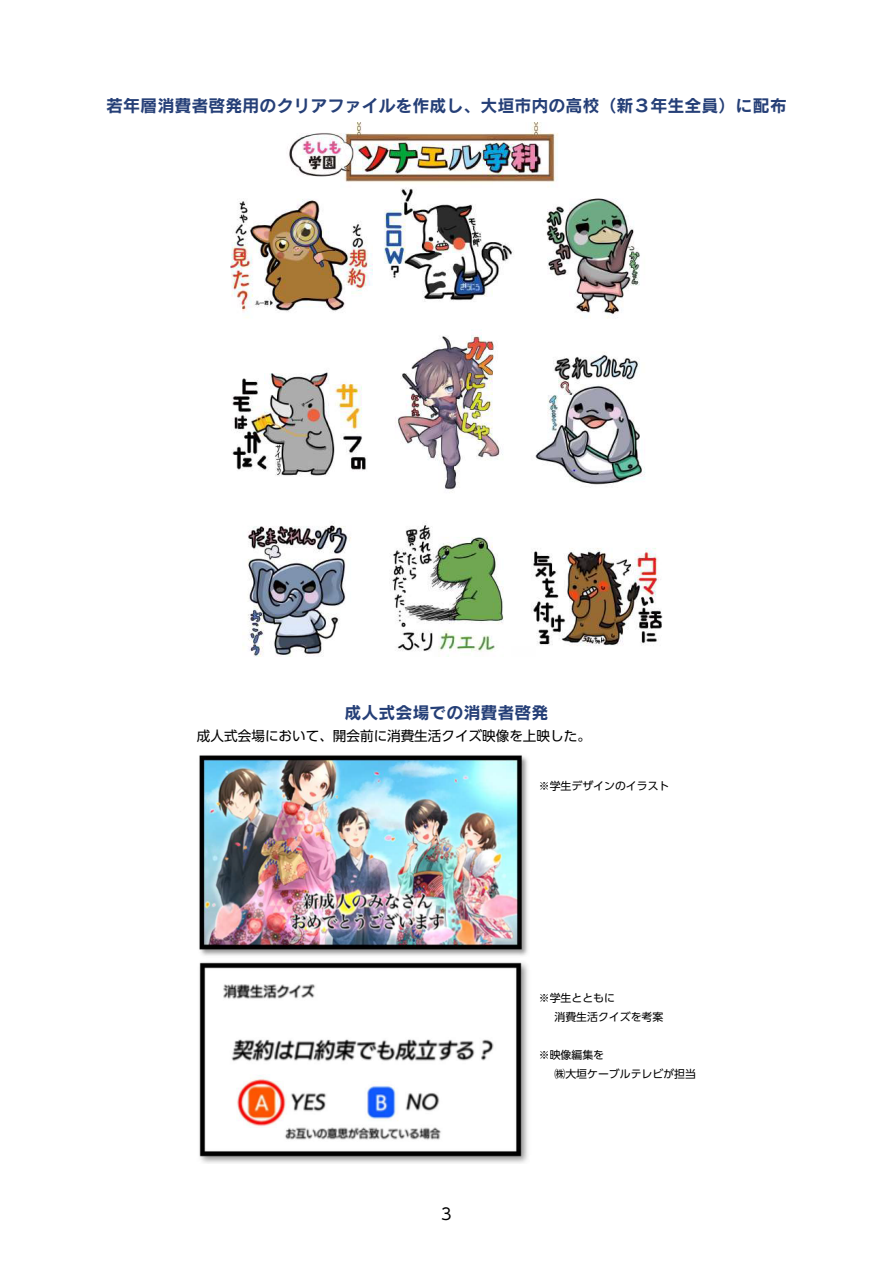
<style>
.page{position:relative;width:893px;height:1263px;background:#fff}
.page>*{position:absolute;margin:0;border:0;box-sizing:border-box;transform-origin:0 0}
.t1{font:16.95px "Rodin Pro N B";color:#253f77}
.t2{font:15.9px "UD Shin Go Pr 6 N";color:#000}
.t3{font:13.65px "UD Shin Go Pr 6 N";color:#000}
.t4{font:10.95px/18.9px "UD Shin Go Pr 6 N";color:#000}
</style>
<div class="page">
<img style="left:230px;top:123px;width:433px;height:533px">
<img style="left:199px;top:755px;width:329px;height:408px">
<p class="t1" style="left:106px;top:94px;width:682px">若年層消費者啓発用のクリアファイルを作成し、大垣市内の高校（新３年生全員）に配布</p>
<p class="t1" style="left:344px;top:701px;width:206px">成人式会場での消費者啓発</p>
<p class="t3" style="left:197px;top:725px;width:396px">成人式会場において、開会前に消費生活クイズ映像を上映した。</p>
<p class="t4" style="left:539px;top:776px;width:132px">※学生デザインのイラスト</p>
<p class="t2" style="left:441px;top:1201px;width:12px">3</p>
<p class="t4" style="left:554px;top:988px;width:110px;text-indent:-16px">※学生とともに<br>消費生活クイズを考案</p>
<p class="t4" style="left:554px;top:1045px;width:143px;text-indent:-16px">※映像編集を<br>㈱大垣ケーブルテレビが担当</p>
</div>
